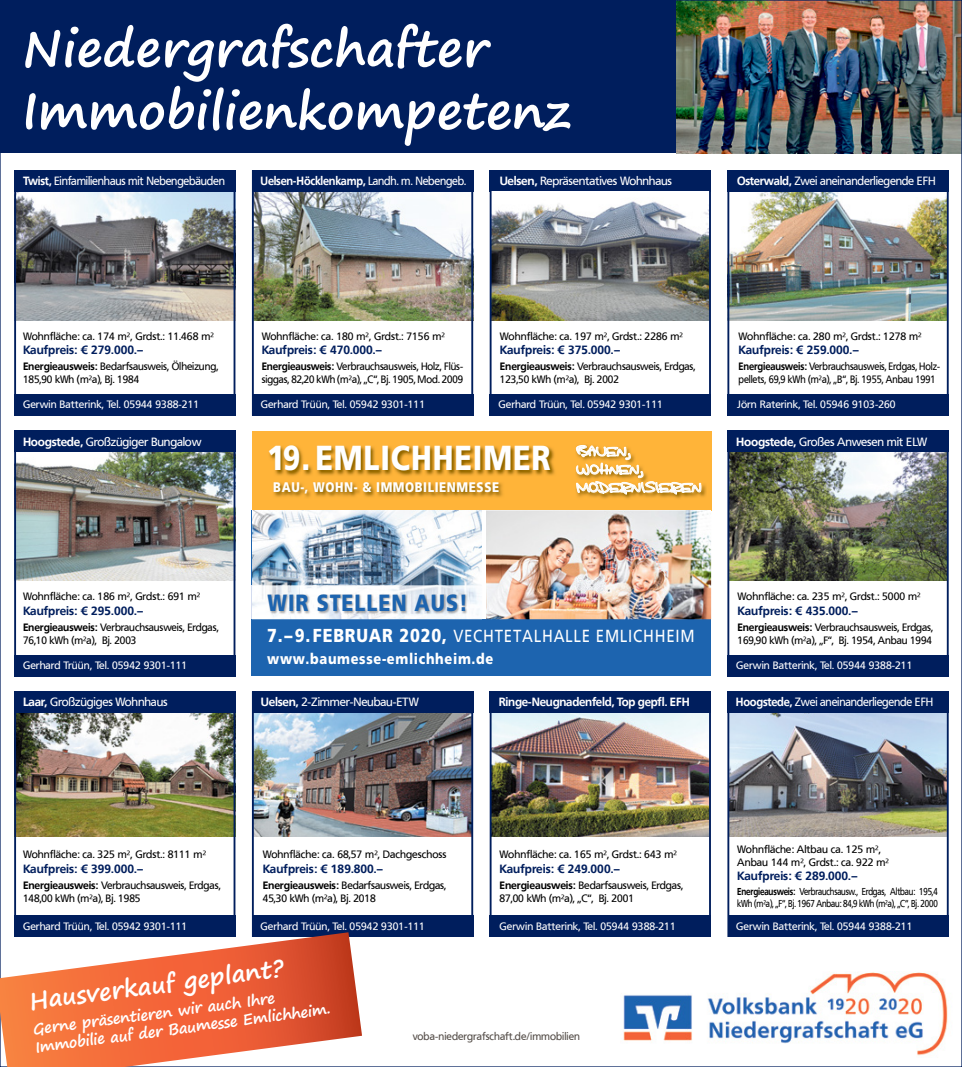
<style>
.page{position:relative;width:962px;height:1067px;background:#fff}
.page>*{position:absolute;margin:0;border:0;box-sizing:border-box;transform-origin:0 0}
.t1{font:700 50px/62.5px "Segoe Print";color:#fff}
.t2{font:900 34.75px "Frutiger LT Std";letter-spacing:.03em;color:#fff;scale:.83 1}
.t3{font:700 23.75px "Segoe Print";color:#fff}
.t4{font:900 23.38px "Frutiger LT Std";letter-spacing:.05em;color:#1d64af;scale:.84 1}
.t5{font:17.5px "Frutiger LT Std";letter-spacing:.05em;color:#fff;scale:.86 1}
.t6{font:700 15px/17.6px "Segoe Print";color:#fff}
.t7{font:900 15px "Frutiger LT Std";letter-spacing:.05em;color:#fff;scale:.86 1}
.t8{font:15px/18px "Kuno Handwriting";letter-spacing:.02em;color:#fff}
.t9{font:900 13.88px "Frutiger LT Std";letter-spacing:.05em;color:#fff;scale:.84 1}
.t10{font:700 11.88px "Frutiger VR";color:#001e5d}
.t11{font:11.88px "Frutiger VR";letter-spacing:-.02em;color:#fff}
.t12{font:11.88px "Frutiger VR";letter-spacing:-.02em;color:#fff;scale:.94 1}
.t13{font:700 11.88px "Frutiger VR";letter-spacing:-.02em;color:#fff;scale:.93 1}
.t14{font:11.88px "Frutiger VR";letter-spacing:-.02em;color:#fff;scale:.96 1}
.t15{font:700 11.88px "Frutiger VR";letter-spacing:-.02em;color:#fff}
.t16{font:10.62px/12.8px "Frutiger VR";letter-spacing:-.01em;color:#000}
.t17{font:10.62px "Frutiger VR";color:#fff}
.t18{font:10.62px/12.8px "Frutiger VR";letter-spacing:-.01em;color:#000;scale:.89 1}
.t19{font:10.62px/12.8px "Frutiger VR";letter-spacing:-.01em;color:#000;scale:.94 1}
.t20{font:10.62px "Frutiger VR";color:#544d48}
.t21{font:10px/12px "Frutiger VR";letter-spacing:-.02em;color:#000;scale:.82 1}
.s1{font-weight:700}
.s2{font-weight:400}
.s3{font-weight:900;font-size:18.75px}
</style>
<div class="page">
<img style="left:0;top:0;width:961px;height:1067px">
<svg style="left:0;top:932px;width:362px;height:135px"></svg>
<div style="left:252px;top:510px;width:459px;height:166px;background:#1d64af"></div>
<div style="left:252px;top:431px;width:459px;height:79px;background:#ffb439"></div>
<img style="left:269px;top:446px;width:286px;height:52px">
<img style="left:485px;top:510px;width:226px;height:109px">
<img style="left:252px;top:510px;width:230px;height:109px">
<hr style="left:482px;top:510px;width:3px;height:109px;background:#fff">
<hr style="left:252px;top:585px;width:1px;height:34px;background:#d3dbef">
<img style="left:268px;top:594px;width:200px;height:20px">
<img style="left:577px;top:483px;width:129px;height:16px">
<svg style="left:576px;top:445px;width:125px;height:50px"></svg>
<h1 class="t1" style="left:22px;top:16px;width:549px">Niedergrafschafter<br>Immobilienkompetenz</h1>
<p class="t12" style="left:23px;top:174px;width:216px"><span class="s1">Twist,</span> Einfamilienhaus mit Nebengebäuden</p>
<p class="t13" style="left:260px;top:174px;width:223px">Uelsen-Höcklenkamp, <span class="s2">Landh. m. Nebengeb.</span></p>
<p class="t11" style="left:499px;top:174px;width:174px"><span class="s1">Uelsen,</span> Repräsentatives Wohnhaus</p>
<p class="t14" style="left:737px;top:174px;width:208px"><span class="s1">Osterwald,</span> Zwei aneinanderliegende EFH</p>
<p class="t16" style="left:23px;top:330px;width:192px">Wohnfläche: ca. 174 m², Grdst.: 11.468 m²</p>
<p class="t10" style="left:23px;top:342px;width:122px">Kaufpreis: € 279.000.–</p>
<p class="t16" style="left:23px;top:360px;width:197px"><span class="s1">Energieausweis:</span> Bedarfsausweis, Ölheizung,<br>185,90 kWh (m²a), Bj. 1984</p>
<p class="t16" style="left:262px;top:330px;width:185px">Wohnfläche: ca. 180 m², Grdst.: 7156 m²</p>
<p class="t10" style="left:262px;top:342px;width:122px">Kaufpreis: € 470.000.–</p>
<p class="t19" style="left:262px;top:360px;width:216px"><span class="s1">Energieausweis:</span> Verbrauchsausweis, Holz, Flüs&shy;siggas, 82,20 kWh (m²a), „C“, Bj. 1905, Mod. 2009</p>
<p class="t16" style="left:500px;top:330px;width:185px">Wohnfläche: ca. 197 m², Grdst.: 2286 m²</p>
<p class="t10" style="left:500px;top:342px;width:122px">Kaufpreis: € 375.000.–</p>
<p class="t16" style="left:500px;top:360px;width:197px"><span class="s1">Energieausweis:</span> Verbrauchsausweis, Erdgas,<br>123,50 kWh (m²a), Bj. 2002</p>
<p class="t16" style="left:738px;top:330px;width:185px">Wohnfläche: ca. 280 m², Grdst.: 1278 m²</p>
<p class="t10" style="left:738px;top:342px;width:122px">Kaufpreis: € 259.000.–</p>
<p class="t18" style="left:738px;top:360px;width:228px"><span class="s1">Energieausweis:</span> Verbrauchsausweis, Erdgas, Holz&shy;pellets, 69,9 kWh (m²a), „B“, Bj. 1955, Anbau 1991</p>
<p class="t17" style="left:23px;top:398px;width:178px">Gerwin Batterink, Tel. 05944 9388-211</p>
<p class="t17" style="left:261px;top:398px;width:166px">Gerhard Trüün, Tel. 05942 9301-111</p>
<p class="t17" style="left:498px;top:398px;width:166px">Gerhard Trüün, Tel. 05942 9301-111</p>
<p class="t17" style="left:737px;top:398px;width:160px">Jörn Raterink, Tel. 05946 9103-260</p>
<p class="t11" style="left:23px;top:435px;width:180px"><span class="s1">Hoogstede,</span> Großzügiger Bungalow</p>
<h2 class="t2" style="left:267px;top:437px;width:343px">19. EMLICHHEIMER</h2>
<h3 class="t9" style="left:273px;top:478px;width:270px">BAU-, WOHN- &amp; IMMOBILIENMESSE</h3>
<h3 class="t8" style="left:576px;top:443px;width:126px">BAUEN,<br>WOHNEN,<br>MODERNISIEREN</h3>
<p class="t11" style="left:736px;top:435px;width:192px"><span class="s1">Hoogstede,</span> Großes Anwesen mit ELW</p>
<p class="t16" style="left:23px;top:590px;width:179px">Wohnfläche: ca. 186 m², Grdst.: 691 m²</p>
<p class="t10" style="left:23px;top:603px;width:122px">Kaufpreis: € 295.000.–</p>
<p class="t16" style="left:23px;top:621px;width:197px"><span class="s1">Energieausweis:</span> Verbrauchsausweis, Erdgas,<br>76,10 kWh (m²a), Bj. 2003</p>
<p class="t17" style="left:23px;top:659px;width:166px">Gerhard Trüün, Tel. 05942 9301-111</p>
<h3 class="t4" style="left:267px;top:589px;width:240px">WIR STELLEN AUS!</h3>
<h3 class="t5" style="left:267px;top:625px;width:498px"><span class="s3">7.–9.FEBRUAR 2020,</span> VECHTETALHALLE EMLICHHEIM</h3>
<h3 class="t7" style="left:267px;top:650px;width:264px">www.baumesse-emlichheim.de</h3>
<p class="t16" style="left:737px;top:590px;width:185px">Wohnfläche: ca. 235 m², Grdst.: 5000 m²</p>
<p class="t10" style="left:737px;top:603px;width:122px">Kaufpreis: € 435.000.–</p>
<p class="t16" style="left:737px;top:621px;width:197px"><span class="s1">Energieausweis:</span> Verbrauchsausweis, Erdgas,<br>169,90 kWh (m²a), „F“, Bj. 1954, Anbau 1994</p>
<p class="t17" style="left:736px;top:659px;width:178px">Gerwin Batterink, Tel. 05944 9388-211</p>
<p class="t11" style="left:23px;top:694px;width:146px"><span class="s1">Laar,</span> Großzügiges Wohnhaus</p>
<p class="t11" style="left:261px;top:694px;width:159px"><span class="s1">Uelsen,</span> 2-Zimmer-Neubau-ETW</p>
<p class="t15" style="left:498px;top:694px;width:192px">Ringe-Neugnadenfeld, Top gepfl. EFH</p>
<p class="t12" style="left:735px;top:694px;width:211px"><span class="s1">Hoogstede,</span> Zwei aneinanderliegende EFH</p>
<p class="t16" style="left:23px;top:848px;width:185px">Wohnfläche: ca. 325 m², Grdst.: 8111 m²</p>
<p class="t10" style="left:23px;top:861px;width:122px">Kaufpreis: € 399.000.–</p>
<p class="t16" style="left:23px;top:879px;width:199px"><span class="s1">Energieausweis:</span> Verbrauchsausweis, Erdgas,<br>148,00 kWh (m²a), Bj. 1985</p>
<p class="t16" style="left:263px;top:848px;width:185px">Wohnfläche: ca. 68,57 m², Dachgeschoss</p>
<p class="t10" style="left:263px;top:861px;width:122px">Kaufpreis: € 189.800.–</p>
<p class="t16" style="left:263px;top:879px;width:185px"><span class="s1">Energieausweis:</span> Bedarfsausweis, Erdgas,<br>45,30 kWh (m²a), Bj. 2018</p>
<p class="t16" style="left:499px;top:848px;width:179px">Wohnfläche: ca. 165 m², Grdst.: 643 m²</p>
<p class="t10" style="left:499px;top:861px;width:122px">Kaufpreis: € 249.000.–</p>
<p class="t16" style="left:499px;top:879px;width:185px"><span class="s1">Energieausweis:</span> Bedarfsausweis, Erdgas,<br>87,00 kWh (m²a), „C“, Bj. 2001</p>
<p class="t16" style="left:737px;top:842px;width:153px">Wohnfläche: Altbau ca. 125 m²,<br>Anbau 144 m², Grdst.: ca. 922 m²</p>
<p class="t10" style="left:737px;top:868px;width:122px">Kaufpreis: € 289.000.–</p>
<p class="t21" style="left:737px;top:886px;width:246px"><span class="s1">Energieausweis:</span> Verbrauchsausw., Erdgas, Altbau: 195,4 kWh (m²a), „F“, Bj. 1967 Anbau: 84,9 kWh (m²a), „C“, Bj. 2000</p>
<p class="t17" style="left:23px;top:920px;width:166px">Gerhard Trüün, Tel. 05942 9301-111</p>
<p class="t17" style="left:260px;top:920px;width:166px">Gerhard Trüün, Tel. 05942 9301-111</p>
<p class="t17" style="left:499px;top:920px;width:178px">Gerwin Batterink, Tel. 05944 9388-211</p>
<p class="t17" style="left:736px;top:920px;width:178px">Gerwin Batterink, Tel. 05944 9388-211</p>
<h3 class="t3" style="left:27px;top:978px;width:258px;rotate:-7deg">Hausverkauf geplant?</h3>
<h3 class="t6" style="left:32px;top:1019px;width:299px;rotate:-7deg">Gerne präsentieren wir auch Ihre<br>Immobilie auf der Baumesse Emlichheim.</h3>
<p class="t20" style="left:412px;top:1029px;width:169px">voba-niedergrafschaft.de/immobilien</p>
</div>
